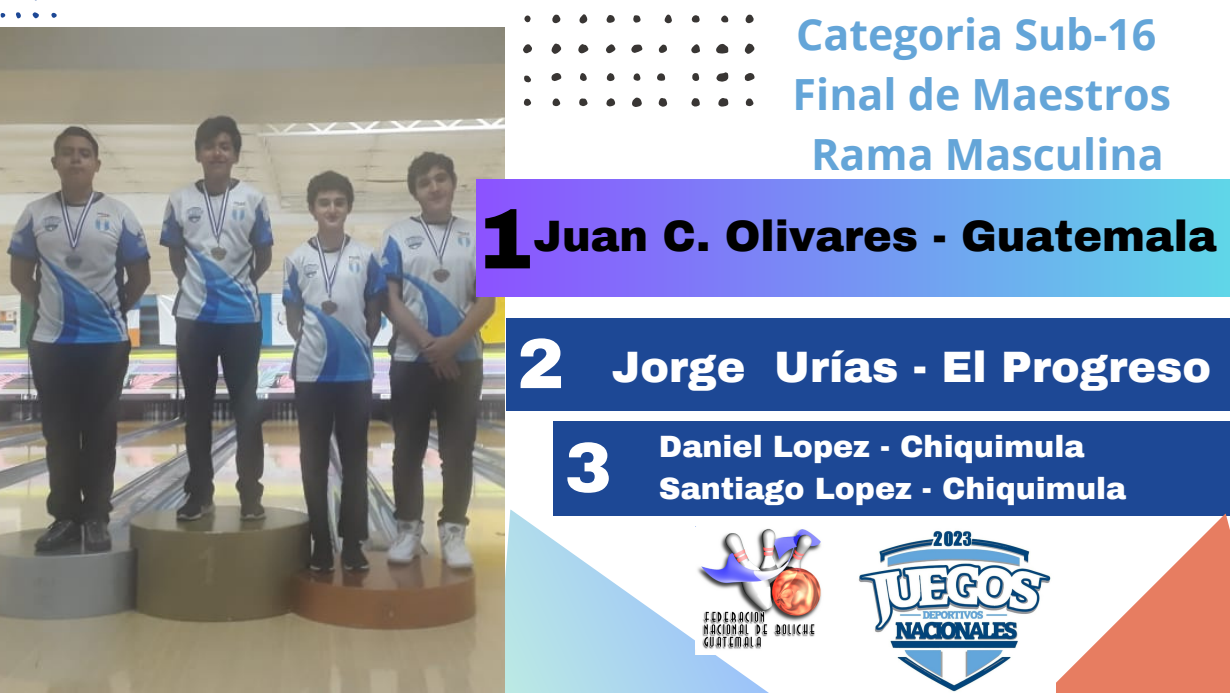
<style>
.page{position:relative;width:1230px;height:693px;background:#fff}
.page>*{position:absolute;margin:0;border:0;box-sizing:border-box;transform-origin:0 0}
.t1{font:900 86px "Archivo";color:#000}
.t2{font:900 71px "Archivo";color:#fff}
.t3{font:700 43px/60px "Open Sans";color:#64a5d8}
.t4{font:900 43px "Archivo";color:#000}
.t5{font:900 43px "Archivo";color:#fff}
.t6{font:900 30.2px "Archivo";color:#fff}
</style>
<div class="page">
<div style="left:553px;top:422px;width:677px;height:94px;background:#1d4895"></div>
<svg style="left:1056px;top:513px;width:174px;height:180px;fill:#e77d61"></svg>
<svg style="left:33px;top:12px;width:6px;height:6px"></svg>
<svg style="left:51px;top:13px;width:6px;height:5px"></svg>
<svg style="left:16px;top:12px;width:5px;height:6px"></svg>
<svg style="left:0;top:13px;width:5px;height:5px"></svg>
<svg style="left:716px;top:44px;width:12px;height:10px"></svg>
<svg style="left:716px;top:72px;width:12px;height:10px"></svg>
<svg style="left:631px;top:45px;width:11px;height:8px"></svg>
<svg style="left:552px;top:43px;width:9px;height:11px"></svg>
<svg style="left:578px;top:44px;width:11px;height:10px"></svg>
<svg style="left:632px;top:98px;width:10px;height:9px"></svg>
<svg style="left:606px;top:44px;width:10px;height:9px"></svg>
<svg style="left:523px;top:44px;width:9px;height:10px"></svg>
<svg style="left:691px;top:44px;width:9px;height:9px"></svg>
<svg style="left:718px;top:98px;width:10px;height:9px"></svg>
<svg style="left:552px;top:15px;width:9px;height:8px"></svg>
<svg style="left:551px;top:73px;width:10px;height:8px"></svg>
<svg style="left:579px;top:14px;width:8px;height:10px"></svg>
<svg style="left:659px;top:44px;width:8px;height:9px"></svg>
<svg style="left:659px;top:98px;width:8px;height:9px"></svg>
<svg style="left:606px;top:15px;width:9px;height:8px"></svg>
<svg style="left:691px;top:98px;width:9px;height:9px"></svg>
<svg style="left:665px;top:14px;width:7px;height:9px"></svg>
<svg style="left:606px;top:98px;width:9px;height:8px"></svg>
<svg style="left:692px;top:15px;width:8px;height:8px"></svg>
<svg style="left:579px;top:98px;width:9px;height:8px"></svg>
<svg style="left:633px;top:15px;width:8px;height:8px"></svg>
<svg style="left:657px;top:73px;width:8px;height:8px"></svg>
<svg style="left:607px;top:73px;width:8px;height:8px"></svg>
<svg style="left:692px;top:73px;width:7px;height:8px"></svg>
<svg style="left:553px;top:98px;width:7px;height:9px"></svg>
<svg style="left:745px;top:43px;width:10px;height:11px"></svg>
<svg style="left:746px;top:15px;width:8px;height:8px"></svg>
<svg style="left:745px;top:73px;width:10px;height:8px"></svg>
<svg style="left:746px;top:98px;width:8px;height:9px"></svg>
<svg style="left:721px;top:15px;width:8px;height:7px"></svg>
<svg style="left:580px;top:73px;width:7px;height:8px"></svg>
<svg style="left:634px;top:73px;width:6px;height:8px"></svg>
<svg style="left:524px;top:98px;width:7px;height:8px"></svg>
<svg style="left:524px;top:15px;width:7px;height:8px"></svg>
<svg style="left:524px;top:76px;width:7px;height:7px"></svg>
<svg style="left:505px;top:509px;width:264px;height:184px"></svg>
<img style="left:695px;top:526px;width:127px;height:129px">
<img style="left:858px;top:530px;width:193px;height:162px">
<img style="left:0;top:28px;width:505px;height:665px">
<div style="left:506px;top:319px;width:724px;height:92px;background:#1d4895"></div>
<div style="left:476px;top:179px;width:754px;height:117px;background:linear-gradient(to right,#8c52ff,#60d6e8)"></div>
<p class="t3" style="left:793px;top:3px;width:380px">Categoria Sub-16<br>Final de Maestros</p>
<p class="t3" style="left:811px;top:123px;width:354px">Rama Masculina</p>
<p class="t1" style="left:476px;top:193px;width:59px">1</p>
<p class="t4" style="left:534px;top:214px;width:685px">Juan C. Olivares - Guatemala</p>
<p class="t2" style="left:517px;top:326px;width:49px">2</p>
<p class="t5" style="left:612px;top:344px;width:601px">Jorge Urías - El Progreso</p>
<p class="t2" style="left:564px;top:430px;width:49px">3</p>
<p class="t6" style="left:659px;top:431px;width:427px">Daniel Lopez - Chiquimula</p>
<p class="t6" style="left:659px;top:472px;width:469px">Santiago Lopez - Chiquimula</p>
</div>
